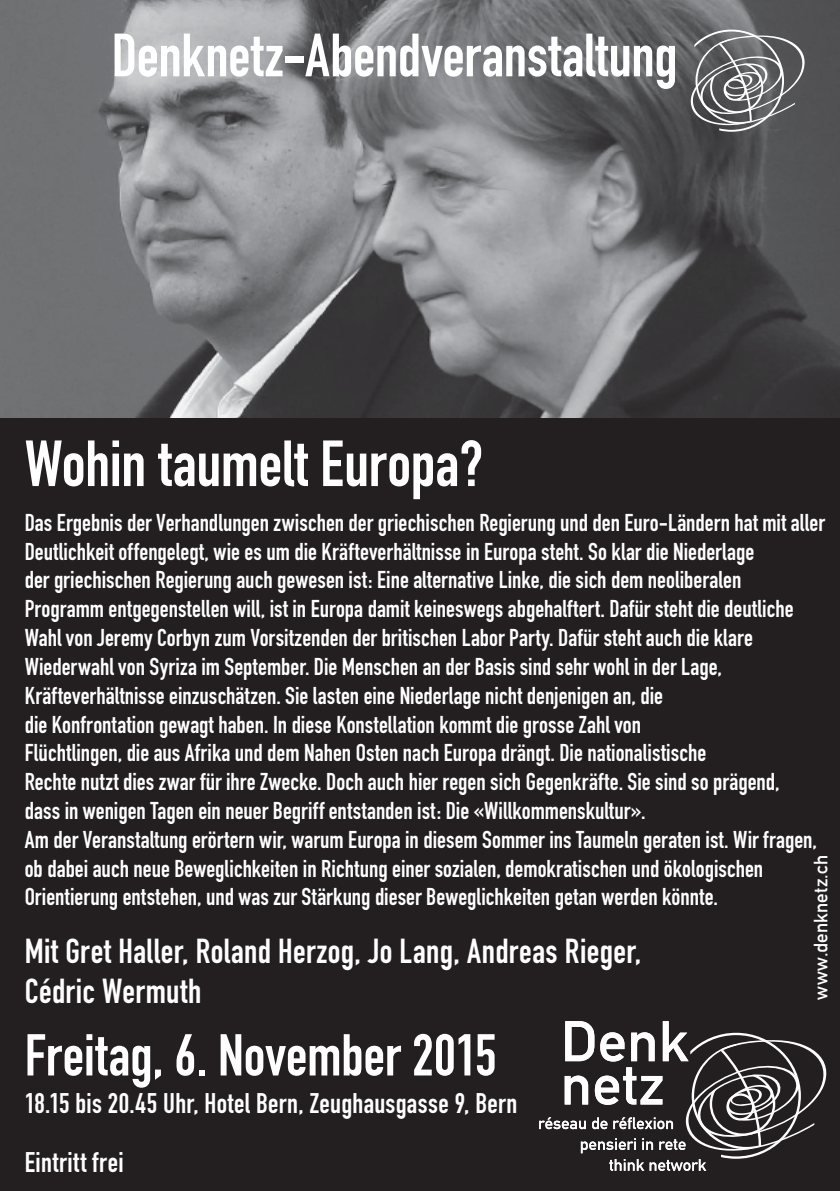
<style>
.page{position:relative;width:840px;height:1191px;background:#fff}
.page>*{position:absolute;margin:0;border:0;box-sizing:border-box;transform-origin:0 0}
.t1{font:64px "DIN Engschrift";letter-spacing:-.005em;color:#fff}
.t2{font:60px "DIN Engschrift";letter-spacing:-.005em;color:#fff}
.t3{font:58px "DIN Engschrift";letter-spacing:-.005em;color:#fff}
.t4{font:34.2px/40px "DIN Engschrift";letter-spacing:.01em;color:#fff}
.t5{font:28px/58px "DIN Engschrift";letter-spacing:.01em;color:#fff}
.t6{font:24px/28.8px "DIN Engschrift Alternate";color:#fff}
.t7{font:19px "DIN Mittelschrift";letter-spacing:.015em;color:#fff}
</style>
<div class="page">
<img style="left:0;top:0;width:839px;height:418px">
<div style="left:0;top:418px;width:839px;height:773px;background:#231f20"></div>
<svg style="left:688px;top:30px;width:123px;height:102px;background:#727274"></svg>
<svg style="left:539px;top:1021px;width:288px;height:149px"></svg>
<h2 class="t2" style="left:112px;top:20px;width:567px">Denknetz-Abendveranstaltung</h2>
<h1 class="t1" style="left:25px;top:426px;width:459px">Wohin taumelt Europa?</h1>
<p class="t6" style="left:25px;top:508px;width:801px">Das Ergebnis der Verhandlungen zwischen der griechischen Regierung und den Euro-Ländern hat mit aller Deutlichkeit offengelegt, wie es um die Kräfteverhältnisse in Europa steht. So klar die Niederlage<br>der griechischen Regierung auch gewesen ist: Eine alternative Linke, die sich dem neoliberalen Programm entgegenstellen will, ist in Europa damit keineswegs abgehalftert. Dafür steht die deutliche Wahl von Jeremy Corbyn zum Vorsitzenden der britischen Labor Party. Dafür steht auch die klare Wiederwahl von Syriza im September. Die Menschen an der Basis sind sehr wohl in der Lage, Kräfteverhältnisse einzuschätzen. Sie lasten eine Niederlage nicht denjenigen an, die<br>die Konfrontation gewagt haben. In diese Konstellation kommt die grosse Zahl von<br>Flüchtlingen, die aus Afrika und dem Nahen Osten nach Europa drängt. Die nationalistische<br>Rechte nutzt dies zwar für ihre Zwecke. Doch auch hier regen sich Gegenkräfte. Sie sind so prägend,<br>dass in wenigen Tagen ein neuer Begriff entstanden ist: Die «Willkommenskultur».<br>Am der Veranstaltung erörtern wir, warum Europa in diesem Sommer ins Taumeln geraten ist. Wir fragen, ob dabei auch neue Beweglichkeiten in Richtung einer sozialen, demokratischen und ökologischen Orientierung entstehen, und was zur Stärkung dieser Beweglichkeiten getan werden könnte.</p>
<h3 class="t4" style="left:25px;top:931px;width:617px">Mit Gret Haller, Roland Herzog, Jo Lang, Andreas Rieger,<br>Cédric Wermuth</h3>
<h3 class="t3" style="left:25px;top:1021px;width:473px">Freitag, 6. November 2015</h3>
<p class="t5" style="left:25px;top:1074px;width:494px">18.15 bis 20.45 Uhr, Hotel Bern, Zeughausgasse 9, Bern<br>Eintritt frei</p>
<p class="t7" style="left:809px;top:1000px;width:146px;rotate:-90deg">www.denknetz.ch</p>
</div>
